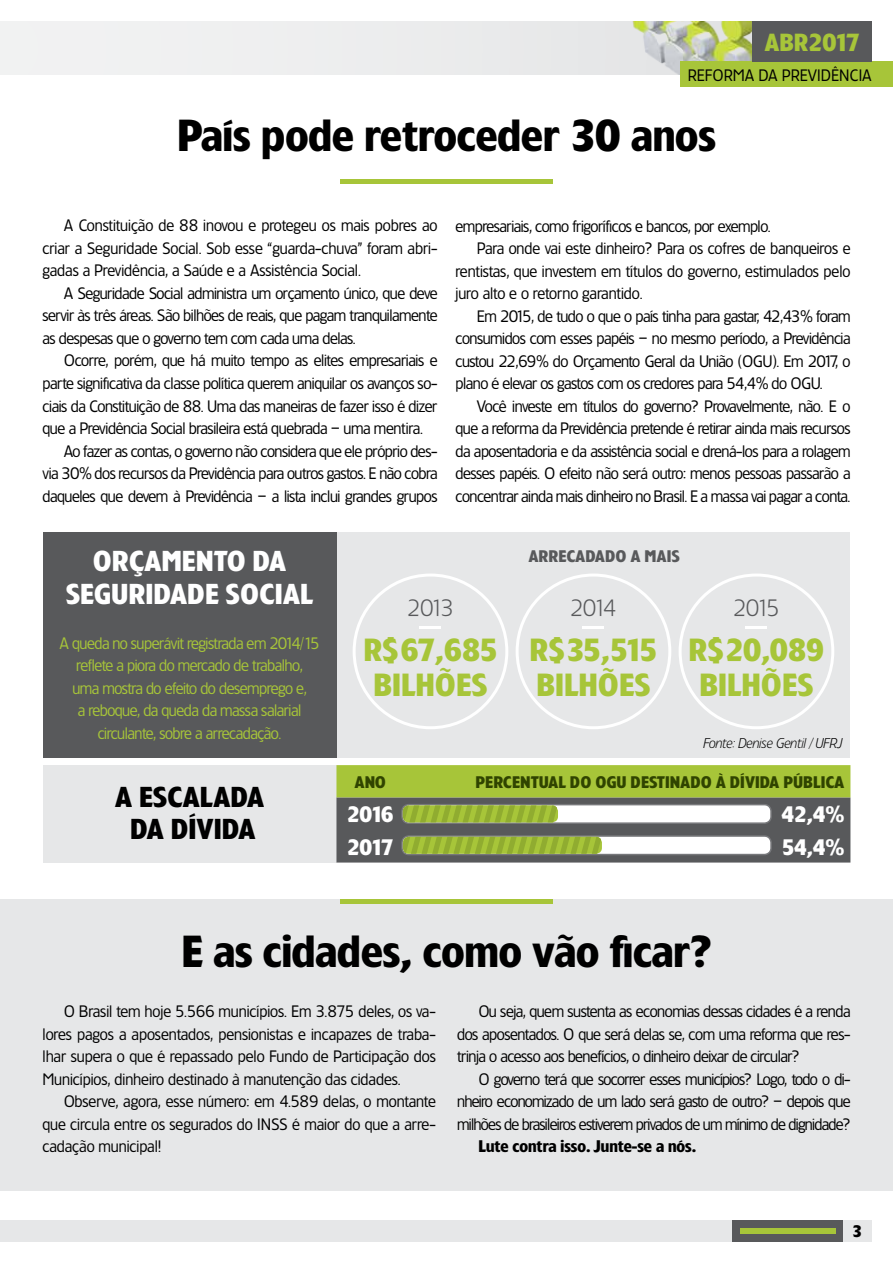
<style>
.page{position:relative;width:893px;height:1263px;background:#fff}
.page>*{position:absolute;margin:0;border:0;box-sizing:border-box;transform-origin:0 0}
.t1{font:700 42px "TF Forever";color:#000}
.t2{font:700 30px/34.5px "TF Forever";color:#a7c539;text-align:center}
.t3{font:700 30px/34.5px "TF Forever";letter-spacing:-.03em;color:#a7c539}
.t4{font:700 27px/32.4px "TF Forever";color:#fff;text-align:center}
.t5{font:700 27px/32.4px "TF Forever";color:#000;text-align:center}
.t6{font:700 23.25px "TF Forever";letter-spacing:-.005em;color:#a7c539}
.t7{font:300 22.5px "TF Forever";letter-spacing:-.135em;color:#58595b}
.t8{font:700 21px "TF Forever";letter-spacing:-.045em;color:#fff}
.t9{font:15.75px/22.5px "TF Forever";letter-spacing:-.025em;color:#000;text-align:justify}
.t10{font:15.75px/22.5px "TF Forever";letter-spacing:-.025em;color:#a7c539;text-align:center}
.t11{font:15.75px "TF Forever";color:#000}
.t12{font:700 15.75px "TF Forever";color:#304400}
.t13{font:700 15.75px "TF Forever";color:#000}
.t14{font:700 15.75px "TF Forever";color:#58595b}
.t15{font:italic 300 13.5px "TF Forever";color:#000}
</style>
<div class="page">
<div style="left:1px;top:899px;width:892px;height:292px;background:#e6e7e8"></div>
<div style="left:336px;top:533px;width:514px;height:225px;background:#e6e7e8"></div>
<div style="left:43px;top:773px;width:293px;height:89px;background:#e6e7e8"></div>
<div style="left:353px;top:573px;width:155px;height:156px;border:3px solid #fff;border-radius:50%"></div>
<div style="left:516px;top:573px;width:155px;height:156px;border:3px solid #fff;border-radius:50%"></div>
<div style="left:679px;top:573px;width:155px;height:156px;border:3px solid #fff;border-radius:50%"></div>
<div style="left:0;top:21px;width:872px;height:53px;background:#edeeef"></div>
<img style="left:632px;top:21px;width:121px;height:53px">
<div style="left:680px;top:62px;width:213px;height:25px;background:#a7c539"></div>
<div style="left:753px;top:21px;width:119px;height:41px;background:#58595b"></div>
<hr style="left:340px;top:180px;width:213px;height:4px;background:#a7c539">
<div style="left:0;top:1220px;width:872px;height:22px;background:#e6e7e8"></div>
<div style="left:732px;top:1220px;width:111px;height:22px;background:#58595b"></div>
<div style="left:740px;top:1228px;width:95px;height:6px;background:#a7c539"></div>
<div style="left:43px;top:533px;width:293px;height:225px;background:#58595b"></div>
<div style="left:43px;top:765px;width:293px;height:94px;background:#e6e7e8"></div>
<hr style="left:340px;top:899px;width:213px;height:4px;background:#a7c539">
<hr style="left:420px;top:626px;width:21px;height:3px;background:#fff">
<hr style="left:583px;top:626px;width:21px;height:3px;background:#fff">
<hr style="left:746px;top:626px;width:21px;height:3px;background:#fff">
<svg style="left:336px;top:765px;width:514px;height:97px;background:#92a062"></svg>
<h3 class="t6" style="left:765px;top:28px;width:97px">ABR2017</h3>
<p class="t11" style="left:688px;top:66px;width:186px">REFORMA DA PREVIDÊNCIA</p>
<h1 class="t1" style="left:177px;top:110px;width:540px">País pode retroceder 30 anos</h1>
<p class="t9" style="left:43px;top:214px;width:396px;text-indent:21px">A Constituição de 88 inovou e protegeu os mais pobres ao criar a Seguridade Social. Sob esse “guarda-chuva” foram abri&shy;gadas a Previdência, a Saúde e a Assistência Social.</p>
<p class="t9" style="left:43px;top:282px;width:396px;text-indent:21px">A Seguridade Social administra um orçamento único, que deve servir às três áreas. São bilhões de reais, que pagam tranquilamente as despesas que o governo tem com cada uma delas.</p>
<p class="t9" style="left:64px;top:349px;width:375px">Ocorre, porém, que há muito tempo as elites empresariais e</p>
<p class="t9" style="left:43px;top:372px;width:396px">parte significativa da classe política querem aniquilar os avanços so-</p>
<p class="t9" style="left:43px;top:394px;width:396px">ciais da Constituição de 88. Uma das maneiras de fazer isso é dizer</p>
<p class="t9" style="left:43px;top:417px;width:382px">que a Previdência Social brasileira está quebrada – uma mentira.</p>
<p class="t9" style="left:64px;top:439px;width:375px">Ao fazer as contas, o governo não considera que ele próprio des-</p>
<p class="t9" style="left:43px;top:462px;width:396px">via 30% dos recursos da Previdência para outros gastos. E não cobra</p>
<p class="t9" style="left:43px;top:484px;width:396px">daqueles que devem à Previdência – a lista inclui grandes grupos</p>
<p class="t9" style="left:455px;top:214px;width:317px">empresariais, como frigoríficos e bancos, por exemplo.</p>
<p class="t11" style="left:477px;top:239px;width:375px">Para onde vai este dinheiro? Para os cofres de banqueiros e</p>
<p class="t11" style="left:455px;top:262px;width:396px">rentistas, que investem em títulos do governo, estimulados pelo</p>
<p class="t11" style="left:455px;top:284px;width:189px">juro alto e o retorno garantido.</p>
<p class="t9" style="left:477px;top:304px;width:375px">Em 2015, de tudo o que o país tinha para gastar, 42,43% foram</p>
<p class="t9" style="left:455px;top:327px;width:396px">consumidos com esses papéis – no mesmo período, a Previdência</p>
<p class="t9" style="left:455px;top:349px;width:396px">custou 22,69% do Orçamento Geral da União (OGU). Em 2017, o</p>
<p class="t9" style="left:455px;top:372px;width:369px">plano é elevar os gastos com os credores para 54,4% do OGU.</p>
<p class="t9" style="left:477px;top:394px;width:375px">Você investe em títulos do governo? Provavelmente, não. E o</p>
<p class="t9" style="left:455px;top:417px;width:396px">que a reforma da Previdência pretende é retirar ainda mais recursos</p>
<p class="t9" style="left:455px;top:439px;width:396px">da aposentadoria e da assistência social e drená-los para a rolagem</p>
<p class="t9" style="left:455px;top:462px;width:396px">desses papéis. O efeito não será outro: menos pessoas passarão a</p>
<p class="t9" style="left:455px;top:484px;width:396px">concentrar ainda mais dinheiro no Brasil. E a massa vai pagar a conta.</p>
<h3 class="t4" style="left:66px;top:544px;width:248px">ORÇAMENTO DA<br>SEGURIDADE SOCIAL</h3>
<p class="t10" style="left:60px;top:631px;width:261px">A queda no superávit registrada em 2014/15 reflete a piora do mercado de trabalho,<br>uma mostra do efeito do desemprego e,<br>a reboque, da queda da massa salarial circulante, sobre a arrecadação.</p>
<h3 class="t5" style="left:115px;top:780px;width:151px">A ESCALADA<br>DA DÍVIDA</h3>
<h3 class="t7" style="left:407px;top:595px;width:48px">2013</h3>
<h2 class="t2" style="left:363px;top:632px;width:136px">R$67,685 bilhões</h2>
<p class="t14" style="left:528px;top:547px;width:153px">ARRECADADO A MAIS</p>
<h3 class="t7" style="left:570px;top:595px;width:48px">2014</h3>
<h2 class="t3" style="left:530px;top:632px;width:129px">R$35,515 bilhões</h2>
<h3 class="t7" style="left:733px;top:595px;width:48px">2015</h3>
<h2 class="t2" style="left:688px;top:632px;width:137px">R$20,089 bilhões</h2>
<p class="t15" style="left:703px;top:736px;width:141px">Fonte: Denise Gentil / UFRJ</p>
<p class="t12" style="left:355px;top:772px;width:32px">ANO</p>
<p class="t12" style="left:475px;top:772px;width:370px">PERCENTUAL DO OGU DESTINADO À DÍVIDA PÚBLICA</p>
<h3 class="t8" style="left:347px;top:802px;width:48px">2016</h3>
<h3 class="t8" style="left:781px;top:802px;width:65px">42,4%</h3>
<h3 class="t8" style="left:347px;top:834px;width:48px">2017</h3>
<h3 class="t8" style="left:782px;top:834px;width:64px">54,4%</h3>
<h1 class="t1" style="left:181px;top:926px;width:532px">E as cidades, como vão ficar?</h1>
<p class="t9" style="left:43px;top:1000px;width:395px;text-indent:21px">O Brasil tem hoje 5.566 municípios. Em 3.875 deles, os va&shy;lores pagos a aposentados, pensionistas e incapazes de traba&shy;lhar supera o que é repassado pelo Fundo de Participação dos Municípios, dinheiro destinado à manutenção das cidades.</p>
<p class="t9" style="left:43px;top:1090px;width:395px;text-indent:21px">Observe, agora, esse número: em 4.589 delas, o montante que circula entre os segurados do INSS é maior do que a arre&shy;cadação municipal!</p>
<p class="t9" style="left:457px;top:1000px;width:395px;text-indent:21px">Ou seja, quem sustenta as economias dessas cidades é a renda dos aposentados. O que será delas se, com uma reforma que res&shy;trinja o acesso aos benefícios, o dinheiro deixar de circular?</p>
<p class="t9" style="left:457px;top:1068px;width:395px;text-indent:21px">O governo terá que socorrer esses municípios? Logo, todo o di&shy;nheiro economizado de um lado será gasto de outro? – depois que milhões de brasileiros estiverem privados de um mínimo de dignidade?</p>
<p class="t13" style="left:478px;top:1137px;width:219px">Lute contra isso. Junte-se a nós.</p>
<p class="t13" style="left:852px;top:1222px;width:11px">3</p>
</div>
